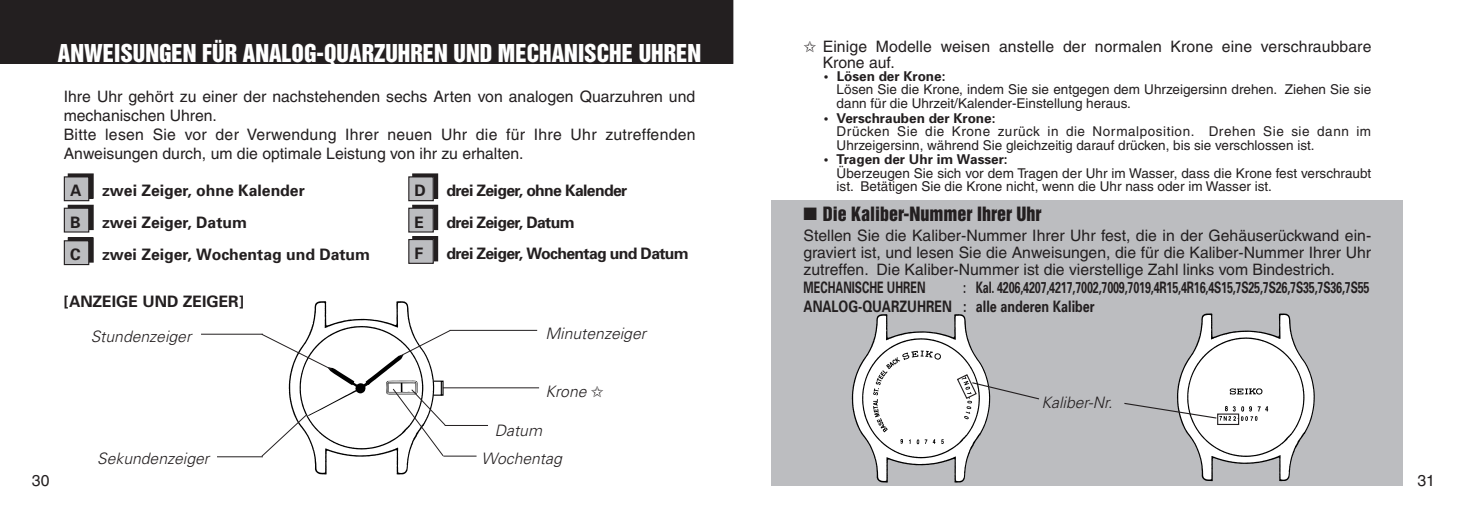
<style>
.page{position:relative;width:1467px;height:511px;background:#fff}
.page>*{position:absolute;margin:0;border:0;box-sizing:border-box;transform-origin:0 0}
.t1{font:22.5px "Helvetica Inserat";color:#fff}
.t2{font:18px "Helvetica Inserat";color:#231f20}
.t3{font:15.75px/18.9px "Helvetica";color:#231f20}
.t4{font:700 15.75px/18.9px "Univers";letter-spacing:-.02em;color:#231f20;scale:.69 1}
.t5{font:700 15.75px "Univers";color:#231f20}
.t6{font:italic 300 15.75px "Univers";color:#231f20}
.t7{font:700 15.75px "Univers";letter-spacing:-.04em;color:#231f20}
.t8{font:700 15.75px "Univers";color:#231f20;scale:.69 1}
.t9{font:13.5px/13.5px "Helvetica";color:#231f20}
.t10{font:700 13.5px "Univers";color:#231f20}
</style>
<div class="page">
<div style="left:0;top:0;width:733px;height:64px;background:#231f20"></div>
<div style="left:772px;top:199px;width:631px;height:286px;background:#bcbdc0"></div>
<svg style="left:1124px;top:313px;width:191px;height:168px"></svg>
<svg style="left:852px;top:314px;width:187px;height:168px"></svg>
<div style="left:68px;top:174px;width:25px;height:24px;background:#231f20"></div>
<div style="left:68px;top:173px;width:25px;height:25px;border:1px solid #231f20"></div>
<div style="left:64px;top:177px;width:25px;height:23px;background:#bcbdc0"></div>
<div style="left:64px;top:176px;width:25px;height:25px;border:1px solid #231f20"></div>
<div style="left:68px;top:237px;width:25px;height:25px;background:#231f20"></div>
<div style="left:64px;top:240px;width:25px;height:24px;background:#bcbdc0"></div>
<div style="left:64px;top:240px;width:25px;height:25px;border:1px solid #231f20"></div>
<div style="left:68px;top:205px;width:25px;height:24px;background:#231f20"></div>
<div style="left:64px;top:208px;width:25px;height:24px;background:#bcbdc0"></div>
<div style="left:64px;top:207px;width:25px;height:25px;border:1px solid #231f20"></div>
<div style="left:413px;top:236px;width:25px;height:24px;background:#231f20"></div>
<div style="left:409px;top:239px;width:24px;height:24px;background:#bcbdc0"></div>
<div style="left:408px;top:239px;width:26px;height:24px;border:1px solid #231f20"></div>
<div style="left:413px;top:205px;width:25px;height:24px;background:#231f20"></div>
<div style="left:409px;top:208px;width:24px;height:24px;background:#bcbdc0"></div>
<div style="left:408px;top:207px;width:26px;height:25px;border:1px solid #231f20"></div>
<div style="left:413px;top:174px;width:25px;height:24px;background:#231f20"></div>
<div style="left:412px;top:173px;width:26px;height:25px;border:1px solid #231f20"></div>
<div style="left:409px;top:177px;width:24px;height:23px;background:#bcbdc0"></div>
<div style="left:408px;top:176px;width:26px;height:25px;border:1px solid #231f20"></div>
<hr style="left:201px;top:333px;width:62px;height:1px;background:#231f20">
<hr style="left:217px;top:456px;width:46px;height:1px;background:#231f20">
<hr style="left:450px;top:329px;width:87px;height:1px;background:#231f20">
<hr style="left:443px;top:387px;width:96px;height:1px;background:#231f20">
<hr style="left:445px;top:424px;width:43px;height:1px;background:#231f20">
<svg style="left:261px;top:301px;width:190px;height:173px"></svg>
<hr style="left:443px;top:455px;width:34px;height:1px;background:#231f20">
<h1 class="t1" style="left:58px;top:39px;width:645px">ANWEISUNGEN FÜR ANALOG-QUARZUHREN UND MECHANISCHE UHREN</h1>
<p class="t3" style="left:64px;top:87px;width:633px">Ihre Uhr gehört zu einer der nachstehenden sechs Arten von analogen Quarzuhren und mechanischen Uhren.<br>Bitte lesen Sie vor der Verwendung Ihrer neuen Uhr die für Ihre Uhr zutreffenden Anweisungen durch, um die optimale Leistung von ihr zu erhalten.</p>
<p class="t5" style="left:70px;top:181px;width:13px">A</p>
<p class="t5" style="left:102px;top:181px;width:204px">zwei Zeiger, ohne Kalender</p>
<p class="t5" style="left:70px;top:213px;width:12px">B</p>
<p class="t5" style="left:102px;top:213px;width:146px">zwei Zeiger, Datum</p>
<p class="t5" style="left:70px;top:244px;width:12px">C</p>
<p class="t5" style="left:102px;top:244px;width:270px">zwei Zeiger, Wochentag und Datum</p>
<p class="t5" style="left:414px;top:181px;width:13px">D</p>
<p class="t7" style="left:446px;top:181px;width:182px">drei Zeiger, ohne Kalender</p>
<p class="t5" style="left:414px;top:212px;width:11px">E</p>
<p class="t7" style="left:446px;top:212px;width:130px">drei Zeiger, Datum</p>
<p class="t5" style="left:415px;top:244px;width:10px">F</p>
<p class="t7" style="left:446px;top:244px;width:244px">drei Zeiger, Wochentag und Datum</p>
<p class="t5" style="left:64px;top:291px;width:182px">[ANZEIGE UND ZEIGER]</p>
<p class="t6" style="left:91px;top:326px;width:102px">Stundenzeiger</p>
<p class="t6" style="left:545px;top:324px;width:102px">Minutenzeiger</p>
<p class="t6" style="left:545px;top:381px;width:60px">Krone ✩</p>
<p class="t6" style="left:97px;top:448px;width:114px">Sekundenzeiger</p>
<p class="t6" style="left:495px;top:421px;width:49px">Datum</p>
<p class="t6" style="left:482px;top:448px;width:82px">Wochentag</p>
<p class="t3" style="left:823px;top:38px;width:550px;line-height:15.8px;text-indent:-19px">✩ Einige Modelle weisen anstelle der normalen Krone eine verschraubbare<br>Krone auf.</p>
<p class="t10" style="left:824px;top:68px;width:123px">• Lösen der Krone:</p>
<p class="t9" style="left:837px;top:83px;width:536px">Lösen Sie die Krone, indem Sie sie entgegen dem Uhrzeigersinn drehen. Ziehen Sie sie dann für die Uhrzeit/Kalender-Einstellung heraus.</p>
<p class="t10" style="left:824px;top:109px;width:173px">• Verschrauben der Krone:</p>
<p class="t9" style="left:837px;top:124px;width:536px">Drücken Sie die Krone zurück in die Normalposition. Drehen Sie sie dann im<br>Uhrzeigersinn, während Sie gleichzeitig darauf drücken, bis sie verschlossen ist.</p>
<p class="t10" style="left:824px;top:151px;width:185px">• Tragen der Uhr im Wasser:</p>
<p class="t9" style="left:837px;top:166px;width:536px">Überzeugen Sie sich vor dem Tragen der Uhr im Wasser, dass die Krone fest verschraubt ist. Betätigen Sie die Krone nicht, wenn die Uhr nass oder im Wasser ist.</p>
<p class="t2" style="left:804px;top:203px;width:239px">■ Die Kaliber-Nummer Ihrer Uhr</p>
<p class="t3" style="left:804px;top:226px;width:569px;line-height:16.9px;text-align:justify">Stellen Sie die Kaliber-Nummer Ihrer Uhr fest, die in der Gehäuserückwand ein&shy;graviert ist, und lesen Sie die Anweisungen, die für die Kaliber-Nummer Ihrer Uhr zutreffen. Die Kaliber-Nummer ist die vierstellige Zahl links vom Bindestrich.</p>
<p class="t4" style="left:804px;top:278px;width:822px;text-indent:159px">: Kal. 4206,4207,4217,7002,7009,7019,4R15,4R16,4S15,7S25,7S26,7S35,7S36,7S55<br>ANALOG-QUARZUHREN : alle anderen Kaliber</p>
<p class="t8" style="left:804px;top:278px;width:178px">MECHANISCHE UHREN</p>
<p class="t6" style="left:1042px;top:392px;width:72px">Kaliber-Nr.</p>
<p class="t3" style="left:32px;top:470px;width:19px">30</p>
<p class="t3" style="left:1418px;top:470px;width:19px">31</p>
</div>
